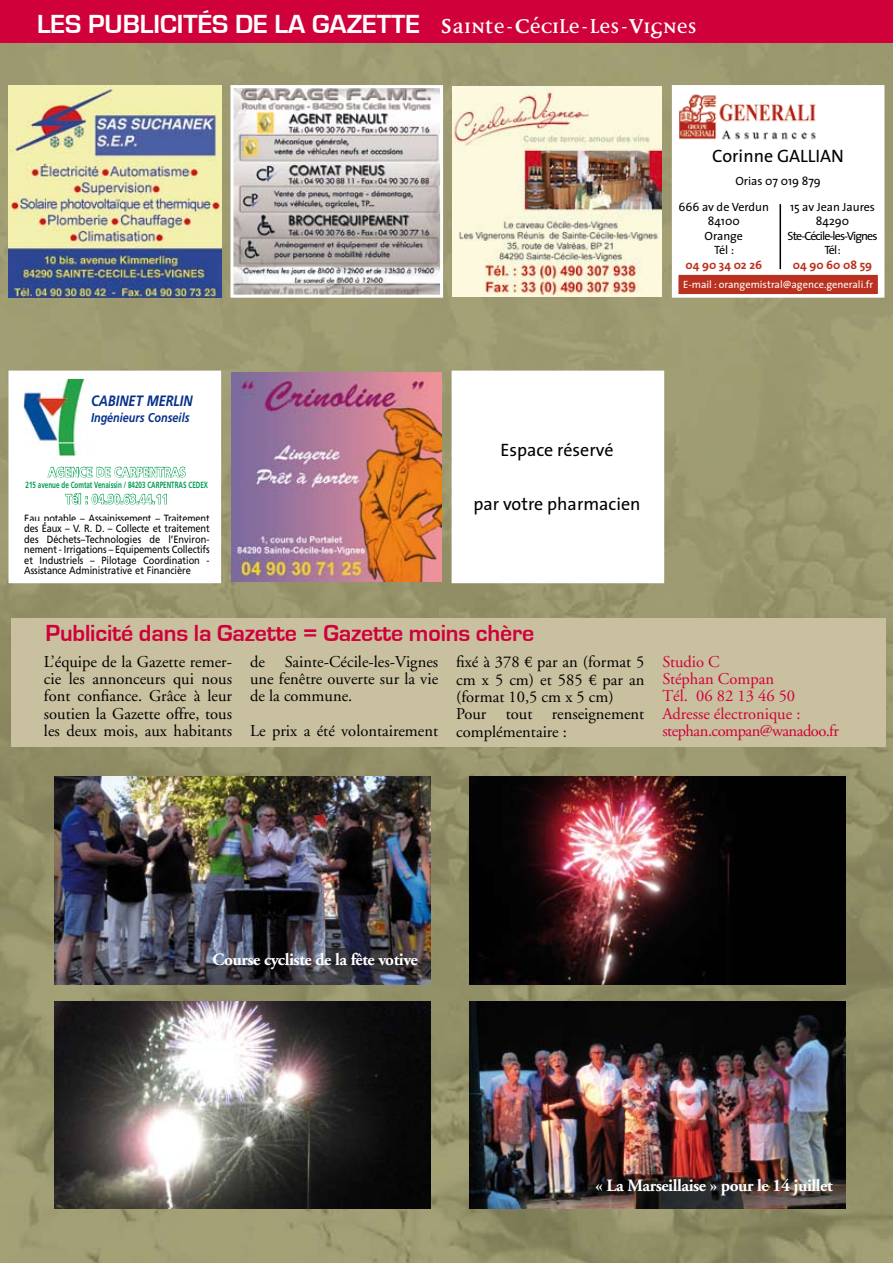
<style>
.page{position:relative;width:893px;height:1263px;background:#fff}
.page>*{position:absolute;margin:0;border:0;box-sizing:border-box;transform-origin:0 0}
.t1{font:700 27px "Eurostile";color:#fff}
.t2{font:700 24px "Eurostile";letter-spacing:-.005em;color:#d0003b}
.t3{font:18px "The Sans";color:#000}
.t4{font:700 17.25px "Adobe Garamond";letter-spacing:-.025em;color:#fff}
.t5{font:16.5px/17.2px "Adobe Garamond";color:#000;text-align:justify}
.t6{font:16.5px/17.2px "Adobe Garamond";color:#d0003b}
.t7{font:italic 700 15px "Frutiger";color:#073188;scale:.85 1}
.t8{font:700 13.5px "Frutiger";color:#fff;scale:.85 1}
.t9{font:italic 700 12.75px "Frutiger";color:#073188;scale:.85 1}
.t10{font:12px/14.4px "The Sans";letter-spacing:-.075em;color:#000;text-align:center}
.t11{font:12px/14.4px "The Sans";color:#000;text-align:center}
.t12{font:700 12px "The Sans";color:#ba321f}
.t13{font:10.5px/10.5px "Frutiger";color:#000;text-align:justify;scale:.88 1}
.t14{font:10.5px "The Sans";color:#fff}
.t15{font:700 9px "Frutiger";color:#009b50;scale:.7 1}
.s1{font-family:"Disturbance";font-size:36px}
.s2{font-family:"Disturbance"}
.s3{font-family:"Le Monde Livre";font-size:15px}
</style>
<div class="page">
<img style="left:0;top:43px;width:893px;height:1220px">
<div style="left:0;top:0;width:893px;height:43px;background:#d0003b"></div>
<img style="left:9px;top:85px;width:212px;height:213px">
<img style="left:452px;top:87px;width:210px;height:209px">
<svg style="left:670px;top:84px;width:216px;height:215px"></svg>
<div style="left:678px;top:148px;width:201px;height:46px;background:#fff"></div>
<img style="left:680px;top:96px;width:161px;height:44px">
<svg style="left:229px;top:84px;width:216px;height:215px"></svg>
<img style="left:232px;top:372px;width:210px;height:210px">
<svg style="left:450px;top:369px;width:216px;height:216px"></svg>
<svg style="left:7px;top:369px;width:216px;height:216px"></svg>
<svg style="left:10px;top:372px;width:210px;height:210px"></svg>
<img style="left:54px;top:777px;width:376px;height:207px">
<img style="left:54px;top:1001px;width:376px;height:208px">
<img style="left:469px;top:777px;width:377px;height:207px">
<img style="left:469px;top:1001px;width:377px;height:208px">
<div style="left:678px;top:202px;width:201px;height:72px;background:#fff"></div>
<div style="left:678px;top:274px;width:201px;height:21px;background:#ba321f"></div>
<div style="left:677px;top:273px;width:202px;height:23px;border:2px solid #fff"></div>
<hr style="left:779px;top:204px;width:2px;height:65px;background:#000">
<div style="left:12px;top:619px;width:874px;height:128px;background:#c9c09f"></div>
<h1 class="t1" style="left:37px;top:9px;width:661px">Les publicités de la gazette <span class="s1">S</span><span class="s2">ainte-</span><span class="s1">C</span><span class="s2">écile-les-</span><span class="s1">V</span><span class="s2">ignes</span></h1>
<p class="t3" style="left:712px;top:141px;width:133px">Corinne GALLIAN</p>
<p class="t11" style="left:735px;top:174px;width:87px">Orias 07 019 879</p>
<p class="t11" style="left:678px;top:199px;width:92px">666 av de Verdun<br>84100<br>Orange<br>Tél :</p>
<p class="t12" style="left:685px;top:255px;width:78px">04 90 34 02 26</p>
<p class="t10" style="left:788px;top:199px;width:91px">15 av Jean Jaures<br>84290<br>Ste-Cécile-les-Vignes<br>Tél :</p>
<p class="t12" style="left:793px;top:255px;width:81px">04 90 60 08 59</p>
<p class="t14" style="left:683px;top:276px;width:192px">E-mail : orangemistral@agence.generali.fr</p>
<p class="t7" style="left:91px;top:392px;width:121px">CABINET MERLIN</p>
<p class="t9" style="left:91px;top:410px;width:117px">Ingénieurs Conseils</p>
<p class="t8" style="left:48px;top:464px;width:164px">AGENCE DE CARPENTRAS</p>
<p class="t15" style="left:26px;top:479px;width:262px">215 avenue de Comtat Venaissin / 84203 CARPENTRAS CEDEX</p>
<p class="t8" style="left:65px;top:491px;width:122px">Tél : 04.90.63.44.11</p>
<p class="t13" style="left:24px;top:513px;width:212px">Eau potable – Assainissement – Traitement des Eaux – V. R. D. – Collecte et traitement des Déchets–Technologies de l’Environ&shy;nement - Irrigations – Equipements Collectifs et Industriels – Pilotage Coordination - Assistance Administrative et Financière</p>
<p class="t3" style="left:500px;top:435px;width:115px">Espace réservé</p>
<p class="t3" style="left:473px;top:489px;width:169px">par votre pharmacien</p>
<h2 class="t2" style="left:46px;top:619px;width:490px">Publicité dans la Gazette = Gazette moins chère</h2>
<p class="t5" style="left:44px;top:653px;width:190px">L’équipe de la Gazette remer&shy;cie les annonceurs qui nous font confiance. Grâce à leur soutien la Gazette offre, tous les deux mois, aux habitants</p>
<p class="t5" style="left:250px;top:653px;width:190px">de Sainte-Cécile-les-Vignes une fenêtre ouverte sur la vie de la commune.</p>
<p class="t5" style="left:250px;top:722px;width:190px">Le prix a été volontairement</p>
<p class="t5" style="left:456px;top:653px;width:190px;text-align:left">fixé à 378 <span class="s3">€</span> par an (format 5 cm x 5 cm) et 585 <span class="s3">€</span> par an (format 10,5 cm x 5 cm)<br>Pour tout renseignement complémentaire :</p>
<p class="t6" style="left:662px;top:653px;width:178px">Studio C<br>Stéphan Compan<br>Tél. 06 82 13 46 50<br>Adresse électronique : stephan.compan@wanadoo.fr</p>
<p class="t4" style="left:213px;top:950px;width:207px">Course cycliste de la fête votive</p>
<p class="t4" style="left:595px;top:1176px;width:239px">« La Marseillaise » pour le 14 juillet</p>
</div>
